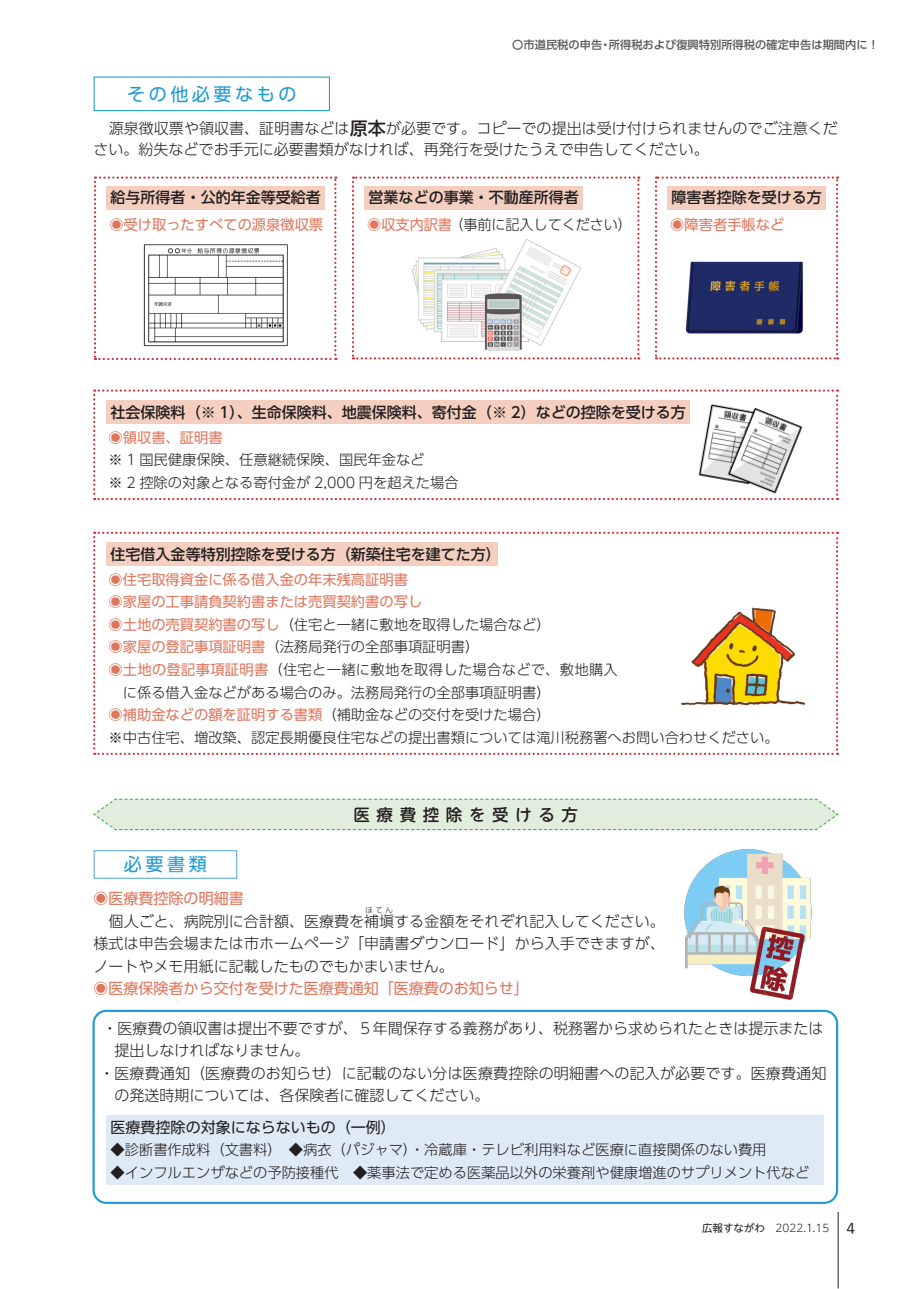
<style>
.page{position:relative;width:919px;height:1289px;background:#fff}
.page>*{position:absolute;margin:0;border:0;box-sizing:border-box;transform-origin:0 0}
.t1{font:18px "UD Shin Go Pro";letter-spacing:.2em;color:#1d99d6}
.t2{font:500 16.5px "UD Shin M Go Pro";letter-spacing:.4em;color:#231f20}
.t3{font:300 15px/21px "UD Shin Go Pro";color:#231f20}
.t4{font:500 15px "UD Shin Go Pro";color:#231f20}
.t5{font:15px "UD Shin Go Pro";color:#df765c}
.t6{font:15px "UD Shin Go Pro";color:#231f20}
.t7{font:15px "P Shuei M Go Std N L";color:#231f20}
.t8{font:300 14.25px/22.5px "UD Shin Go Pro";color:#231f20}
.t9{font:14.25px "UD Shin Go Pro";color:#df765c}
.t10{font:300 14.25px "UD Shin Go Pro";letter-spacing:.025em;color:#231f20}
.t11{font:500 11.25px "UD Shin Go Pro";color:#57585a}
.t12{font:300 10.5px "UD Shin M Go Pro";color:#231f20}
.t13{font:10.5px "UD Shin M Go Pro";color:#231f20}
.t14{font:300 7.5px "UD Shin Go Pro";color:#231f20}
.s1{font-weight:500;font-size:18px}
.s2{font-weight:400;color:#df765c}
</style>
<div class="page">
<hr style="left:837px;top:1211px;width:1px;height:77px;background:#231f20">
<svg style="left:93px;top:798px;width:746px;height:32px;background:#dcecd9"></svg>
<div style="left:92px;top:1009px;width:746px;height:194px;border:2px solid #1d99d6;border-radius:13px"></div>
<div style="left:106px;top:1114px;width:718px;height:70px;background:#deebf7"></div>
<div style="left:94px;top:77px;width:236px;height:34px;border:1px solid #1d99d6"></div>
<img style="left:684px;top:849px;width:128px;height:151px">
<svg style="left:93px;top:389px;width:745px;height:111px"></svg>
<div style="left:106px;top:400px;width:584px;height:23px;background:#f4cfc0"></div>
<img style="left:694px;top:401px;width:70px;height:87px">
<svg style="left:93px;top:531px;width:745px;height:224px"></svg>
<img style="left:676px;top:605px;width:152px;height:112px">
<svg style="left:352px;top:176px;width:287px;height:183px"></svg>
<div style="left:364px;top:186px;width:219px;height:23px;background:#f4cfc0"></div>
<svg style="left:655px;top:176px;width:183px;height:183px"></svg>
<div style="left:667px;top:186px;width:158px;height:23px;background:#f4cfc0"></div>
<svg style="left:94px;top:176px;width:242px;height:184px"></svg>
<div style="left:106px;top:186px;width:219px;height:23px;background:#f4cfc0"></div>
<img style="left:141px;top:240px;width:148px;height:110px">
<img style="left:678px;top:250px;width:134px;height:98px">
<img style="left:412px;top:240px;width:168px;height:110px">
<div style="left:94px;top:850px;width:143px;height:28px;border:1px solid #5ba8dc"></div>
<img style="left:722px;top:404px;width:83px;height:94px">
<p class="t1" style="left:127px;top:79px;width:171px">その他必要なもの</p>
<p class="t11" style="left:608px;top:36px;width:272px">所得税および復興特別所得税の確定申告は期間内に!</p>
<p class="t11" style="left:512px;top:36px;width:91px">〇市道民税の申告</p>
<p class="t11" style="left:600px;top:36px;width:13px">・</p>
<p class="t3" style="left:94px;top:117px;width:745px">　源泉徴収票や領収書、証明書などは<span class="s1">原本</span>が必要です。コピーでの提出は受け付けられませんのでご注意ください。紛失などでお手元に必要書類がなければ、再発行を受けたうえで申告してください。</p>
<p class="t4" style="left:111px;top:185px;width:212px">給与所得者・公的年金等受給者</p>
<p class="t9" style="left:109px;top:213px;width:215px">◉受け取ったすべての源泉徴収票</p>
<p class="t4" style="left:368px;top:185px;width:211px">営業などの事業・不動産所得者</p>
<p class="t9" style="left:367px;top:213px;width:86px">◉収支内訳書</p>
<p class="t8" style="left:449px;top:212px;width:184px">（事前に記入してください(</p>
<p class="t4" style="left:671px;top:185px;width:151px">障害者控除を受ける方</p>
<p class="t9" style="left:670px;top:213px;width:115px">◉障害者手帳など</p>
<p class="t4" style="left:111px;top:400px;width:576px">社会保険料（※ 1）、生命保険料、地震保険料、寄付金（※ 2）などの控除を受ける方</p>
<p class="t9" style="left:109px;top:426px;width:115px">◉領収書、証明書</p>
<p class="t8" style="left:109px;top:448px;width:351px">※ 1 国民健康保険、任意継続保険、国民年金など<br>※ 2 控除の対象となる寄付金が 2,000 円を超えた場合</p>
<p class="t4" style="left:111px;top:542px;width:392px">住宅借入金等特別控除を受ける方（新築住宅を建てた方(</p>
<p class="t9" style="left:109px;top:568px;width:301px">◉住宅取得資金に係る借入金の年末残高証明書</p>
<p class="t9" style="left:109px;top:590px;width:315px">◉家屋の工事請負契約書または売買契約書の写し</p>
<p class="t8" style="left:109px;top:612px;width:443px"><span class="s2">◉土地の売買契約書の写し</span>（住宅と一緒に敷地を取得した場合など(</p>
<p class="t8" style="left:109px;top:635px;width:372px"><span class="s2">◉家屋の登記事項証明書</span>（法務局発行の全部事項証明書(</p>
<p class="t10" style="left:109px;top:658px;width:510px"><span class="s2">◉土地の登記事項証明書</span>（住宅と一緒に敷地を取得した場合などで、敷地購入</p>
<p class="t8" style="left:123px;top:680px;width:429px">に係る借入金などがある場合のみ。法務局発行の全部事項証明書(</p>
<p class="t8" style="left:109px;top:703px;width:443px"><span class="s2">◉補助金などの額を証明する書類</span>（補助金などの交付を受けた場合(</p>
<p class="t8" style="left:109px;top:725px;width:671px">※中古住宅、増改築、認定長期優良住宅などの提出書類については滝川税務署へお問い合わせください。</p>
<p class="t2" style="left:353px;top:801px;width:226px">医療費控除を受ける方</p>
<p class="t1" style="left:124px;top:850px;width:84px">必要書類</p>
<p class="t5" style="left:94px;top:886px;width:151px">◉医療費控除の明細書</p>
<p class="t3" style="left:94px;top:910px;width:572px">　個人ごと、病院別に合計額、医療費を補塡する金額をそれぞれ記入してください。</p>
<p class="t14" style="left:365px;top:903px;width:29px">ほてん</p>
<p class="t3" style="left:94px;top:932px;width:573px;line-height:22.5px">様式は申告会場または市ホームページ「申請書ダウンロード」から入手できますが、ノートやメモ用紙に記載したものでもかまいません。</p>
<p class="t5" style="left:94px;top:976px;width:436px">◉医療保険者から交付を受けた医療費通知「医療費のお知らせ「</p>
<p class="t3" style="left:102px;top:1016px;width:722px">・医療費の領収書は提出不要ですが、５年間保存する義務があり、税務署から求められたときは提示または</p>
<p class="t3" style="left:114px;top:1039px;width:196px">提出しなければなりません。</p>
<p class="t3" style="left:99px;top:1061px;width:728px">・医療費通知（医療費のお知らせ）に記載のない分は医療費控除の明細書への記入が必要です。医療費通知</p>
<p class="t3" style="left:114px;top:1084px;width:377px">の発送時期については、各保険者に確認してください。</p>
<p class="t6" style="left:111px;top:1115px;width:287px">医療費控除の対象にならないもの（一例(</p>
<p class="t8" style="left:111px;top:1138px;width:657px">◆診断書作成料（文書料）　◆病衣（パジャマ）・冷蔵庫・テレビ利用料など医療に直接関係のない費用</p>
<p class="t8" style="left:111px;top:1160px;width:700px">◆インフルエンザなどの予防接種代　◆薬事法で定める医薬品以外の栄養剤や健康増進のサプリメント代など</p>
<p class="t13" style="left:702px;top:1219px;width:64px">広報すながわ</p>
<p class="t12" style="left:775px;top:1219px;width:55px">2022.1.15</p>
<p class="t7" style="left:846px;top:1216px;width:10px">4</p>
</div>
